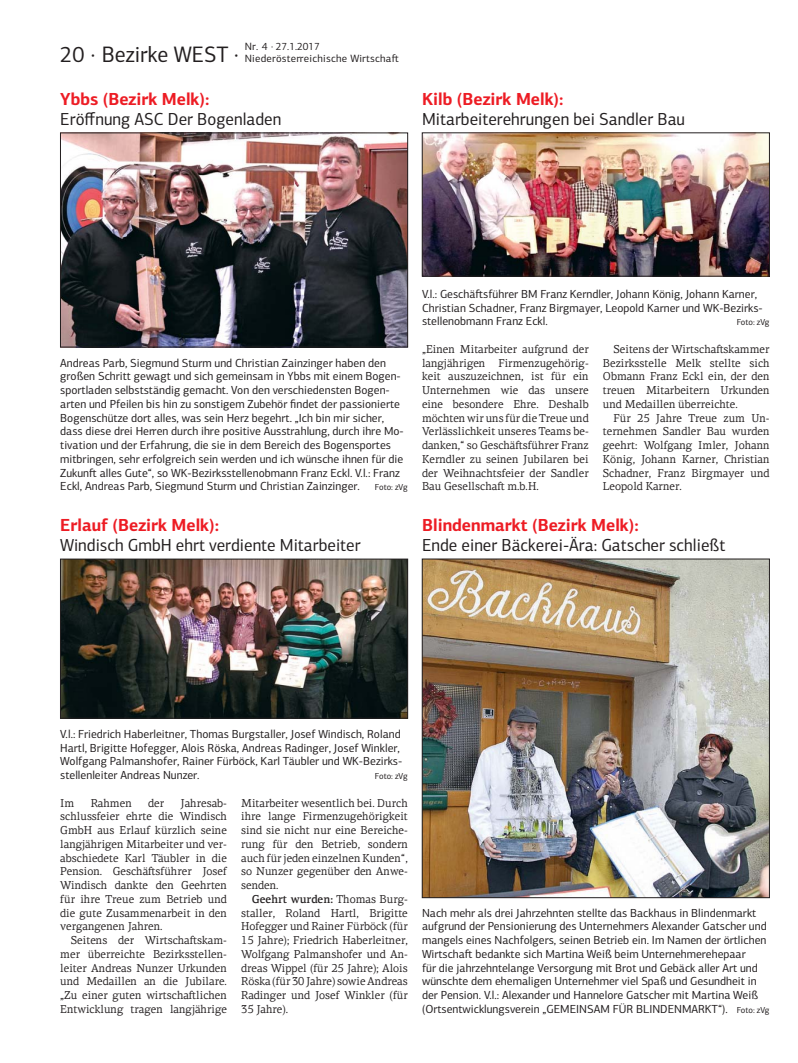
<style>
.page{position:relative;width:798px;height:1063px;background:#fff}
.page>*{position:absolute;margin:0;border:0;box-sizing:border-box;transform-origin:0 0}
.t1{font:22.5px "PF Centro Sans Pro";color:#231f20;scale:.96 1}
.t2{font:17.5px "PF Centro Sans Pro";color:#231f20;scale:.96 1}
.t3{font:700 17.5px "PF Centro Sans Pro";color:#ed1c24;scale:.96 1}
.t4{font:11.75px/13.8px "PF Centro Sans Pro";color:#231f20}
.t5{font:11.5px/13.8px "PF Centro Serif Pro";color:#231f20;text-align:justify;scale:.96 1}
.t6{font:10.62px/11.9px "PF Centro Sans Pro";letter-spacing:.02em;color:#231f20}
.t7{font:8.75px "PF Centro Sans Pro";letter-spacing:-.035em;color:#231f20}
.s1{font-weight:500}
.s2{font-size:8.75px}
</style>
<div class="page">
<img style="left:62px;top:135px;width:343px;height:210px">
<div style="left:60px;top:133px;width:347px;height:214px;border:1px solid #231f20"></div>
<img style="left:424px;top:135px;width:343px;height:139px">
<div style="left:422px;top:133px;width:347px;height:143px;border:1px solid #231f20"></div>
<img style="left:62px;top:561px;width:343px;height:155px">
<div style="left:60px;top:559px;width:347px;height:159px;border:1px solid #231f20"></div>
<img style="left:424px;top:561px;width:343px;height:335px">
<div style="left:422px;top:559px;width:347px;height:339px;border:1px solid #231f20"></div>
<h1 class="t1" style="left:60px;top:46px;width:187px">20 · Bezirke WEST ·</h1>
<p class="t6" style="left:245px;top:42px;width:155px">Nr. 4 · 27.1.2017<br>Niederösterreichische Wirtscha-</p>
<h2 class="t3" style="left:60px;top:93px;width:157px">Ybbs (Bezirk Melk):</h2>
<h2 class="t2" style="left:60px;top:113px;width:232px">Eröffnung ASC Der Bogenladen</h2>
<h2 class="t3" style="left:422px;top:92px;width:149px">Kilb (Bezirk Melk):</h2>
<h2 class="t2" style="left:422px;top:112px;width:275px">Mitarbeiterehrungen bei Sandler Bau</h2>
<p class="t4" style="left:60px;top:357px;width:345px">Andreas Parb, Siegmund Sturm und Christian Zainzinger haben den großen Schritt gewagt und sich gemeinsam in Ybbs mit einem Bogen&shy;sportladen selbstständig gemacht. Von den verschiedensten Bogen&shy;arten und Pfeilen bis hin zu sonstigem Zubehör findet der passionierte Bogenschütze dort alles, was sein Herz begehrt. „Ich bin mir sicher, dass diese drei Herren durch ihre positive Ausstrahlung, durch ihre Mo&shy;tivation und der Erfahrung, die sie in dem Bereich des Bogensportes mitbringen, sehr erfolgreich sein werden und ich wünsche ihnen für die Zukun- alles Gute“, so WK-Bezirksstellenobmann Franz Eckl. V.l.: Franz Eckl, Andreas Parb, Siegmund Sturm und Christian Zainzinger.</p>
<p class="t7" style="left:375px;top:484px;width:34px">Foto: zVg</p>
<h2 class="t3" style="left:60px;top:519px;width:167px">Erlauf (Bezirk Melk):</h2>
<h2 class="t2" style="left:60px;top:539px;width:314px">Windisch GmbH ehrt verdiente Mitarbeiter</h2>
<p class="t4" style="left:422px;top:288px;width:342px">V.l.: Geschä-sführer BM Franz Kerndler, Johann König, Johann Karner,<br>Christian Schadner, Franz Birgmayer, Leopold Karner und WK-Bezirks&shy;stellenobmann Franz Eckl.</p>
<p class="t7" style="left:736px;top:319px;width:34px">Foto: zVg</p>
<p class="t5" style="left:422px;top:343px;width:175px">„Einen Mitarbeiter aufgrund der langjährigen Firmenzugehörig&shy;keit auszuzeichnen, ist für ein Unternehmen wie das unsere eine besondere Ehre. Deshalb möchten wir uns für die Treue und Verlässlichkeit unseres Teams be&shy;danken,“ so Geschä-sführer Franz Kerndler zu seinen Jubilaren bei der Weihnachtsfeier der Sandler Bau Gesellscha- m.b.H.</p>
<p class="t5" style="left:602px;top:343px;width:175px;text-indent:11px">Seitens der Wirtscha-skammer Bezirksstelle Melk stellte sich Obmann Franz Eckl ein, der den treuen Mitarbeitern Urkunden und Medaillen überreichte.</p>
<p class="t5" style="left:602px;top:412px;width:175px;text-indent:11px">Für 25 Jahre Treue zum Un&shy;ternehmen Sandler Bau wurden geehrt: Wolfgang Imler, Johann König, Johann Karner, Christian Schadner, Franz Birgmayer und Leopold Karner.</p>
<h2 class="t3" style="left:422px;top:519px;width:227px">Blindenmarkt (Bezirk Melk):</h2>
<h2 class="t2" style="left:422px;top:539px;width:317px">Ende einer Bäckerei-Ära: Gatscher schließt</h2>
<p class="t4" style="left:60px;top:728px;width:343px">V.l.: Friedrich Haberleitner, Thomas Burgstaller, Josef Windisch, Roland Hartl, Brigitte Hofegger, Alois Röska, Andreas Radinger, Josef Winkler, Wolfgang Palmanshofer, Rainer Fürböck, Karl Täubler und WK-Bezirks&shy;stellenleiter Andreas Nunzer.</p>
<p class="t7" style="left:375px;top:773px;width:34px">Foto: zVg</p>
<p class="t5" style="left:60px;top:797px;width:175px;text-indent:120px">Jahresab&shy;schlussfeier ehrte die Windisch GmbH aus Erlauf kürzlich seine langjährigen Mitarbeiter und ver&shy;abschiedete Karl Täubler in die Pension. Geschä-sführer Josef Windisch dankte den Geehrten für ihre Treue zum Betrieb und die gute Zusammenarbeit in den vergangenen Jahren.</p>
<p class="t5" style="left:60px;top:935px;width:175px;text-indent:11px">Seitens der Wirtscha-skam&shy;mer überreichte Bezirksstellen&shy;leiter Andreas Nunzer Urkunden und Medaillen an die Jubilare. „Zu einer guten wirtscha-lichen Entwicklung tragen langjährige</p>
<p class="t5" style="left:60px;top:797px;width:16px">Im</p>
<p class="t5" style="left:91px;top:797px;width:44px">Rahmen</p>
<p class="t5" style="left:148px;top:797px;width:18px">der</p>
<p class="t5" style="left:241px;top:797px;width:175px">Mitarbeiter wesentlich bei. Durch ihre lange Firmenzugehörigkeit sind sie nicht nur eine Bereiche&shy;rung für den Betrieb, sondern auch für jeden einzelnen Kunden“, so Nunzer gegenüber den Anwe&shy;senden.</p>
<p class="t5" style="left:241px;top:893px;width:175px;text-indent:11px"><span class="s1">Geehrt wurden:</span> Thomas Burg&shy;staller, Roland Hartl, Brigitte Hofegger und Rainer Fürböck (für 15 Jahre); Friedrich Haberleitner, Wolfgang Palmanshofer und An&shy;dreas Wippel (für 25 Jahre); Alois Röska (für 30 Jahre) sowie Andreas Radinger und Josef Winkler (für 35 Jahre).</p>
<p class="t4" style="left:422px;top:907px;width:349px">Nach mehr als drei Jahrzehnten stellte das Backhaus in Blindenmarkt aufgrund der Pensionierung des Unternehmers Alexander Gatscher und mangels eines Nachfolgers, seinen Betrieb ein. Im Namen der örtlichen Wirtscha- bedankte sich Martina Weiß beim Unternehmerehepaar<br>für die jahrzehntelange Versorgung mit Brot und Gebäck aller Art und wünschte dem ehemaligen Unternehmer viel Spaß und Gesundheit in der Pension. V.l.: Alexander und Hannelore Gatscher mit Martina Weiß (Ortsentwicklungsverein „GEMEINSAM FÜR BLINDENMARKT“). <span class="s2">Foto: zVg</span></p>
</div>
